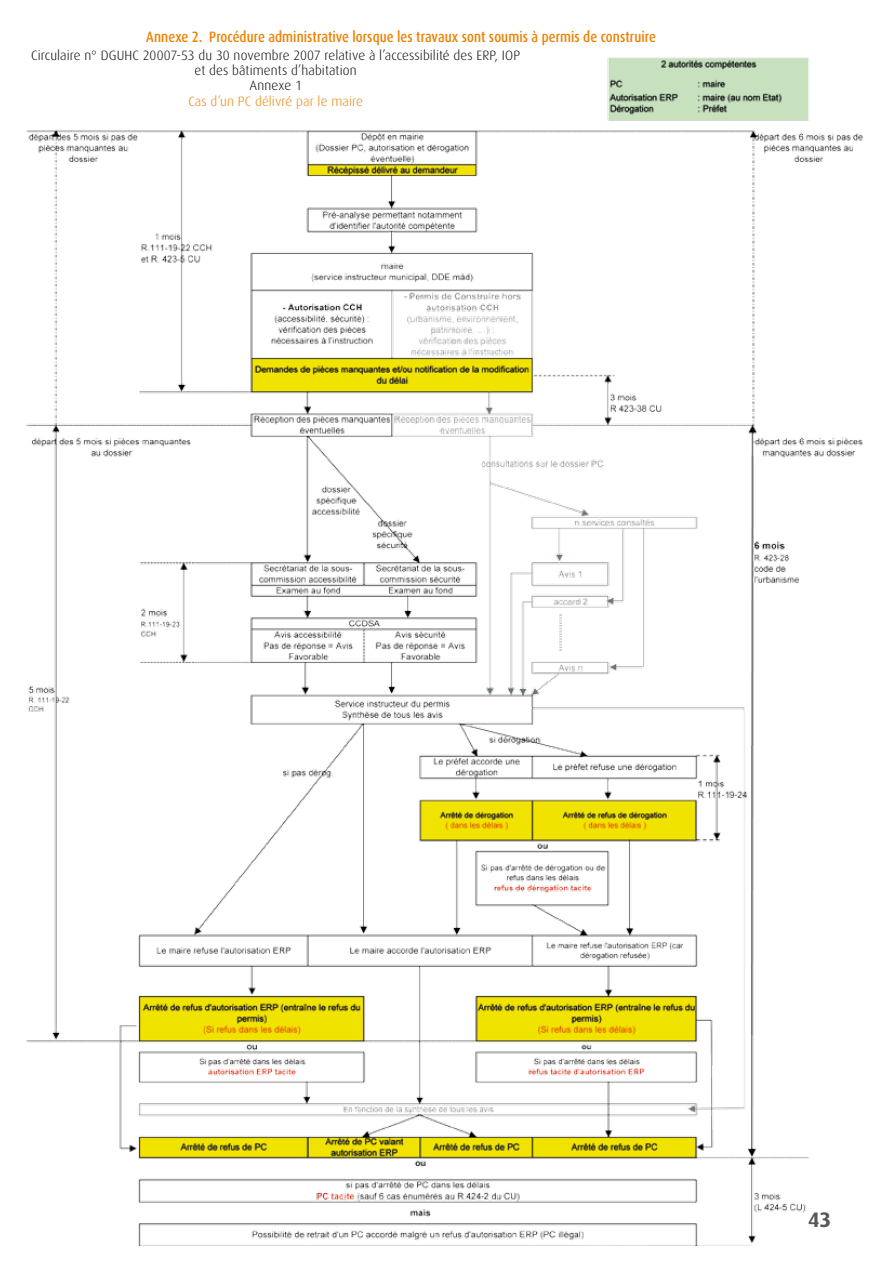
<style>
.page{position:relative;width:893px;height:1263px;background:#fff}
.page>*{position:absolute;margin:0;border:0;box-sizing:border-box;transform-origin:0 0}
.t1{font:700 21px "Dax";color:#58585a}
.t2{font:500 15px "Dax";letter-spacing:.005em;color:#ee7f00;scale:.85 1}
.t3{font:300 13.5px/15px "Dax";letter-spacing:.005em;color:#000;text-align:center}
.t4{font:300 13.5px "Dax";letter-spacing:.01em;color:#ee7f00}
</style>
<div class="page">
<img style="left:26px;top:57px;width:838px;height:1188px">
<div style="left:66px;top:57px;width:513px;height:68px;background:#fff"></div>
<p class="t2" style="left:146px;top:28px;width:601px">Annexe 2. Procédure administrative lorsque les travaux sont soumis à permis de construire</p>
<p class="t3" style="left:31px;top:48px;width:490px">Circulaire n° DGUHC 20007-53 du 30 novembre 2007 relative à l’accessibilité des ERP, IOP et des bâtiments d’habitation<br>Annexe 1</p>
<p class="t4" style="left:188px;top:94px;width:176px">Cas d’un PC délivré par le maire</p>
<h1 class="t1" style="left:808px;top:1207px;width:25px">43</h1>
</div>
